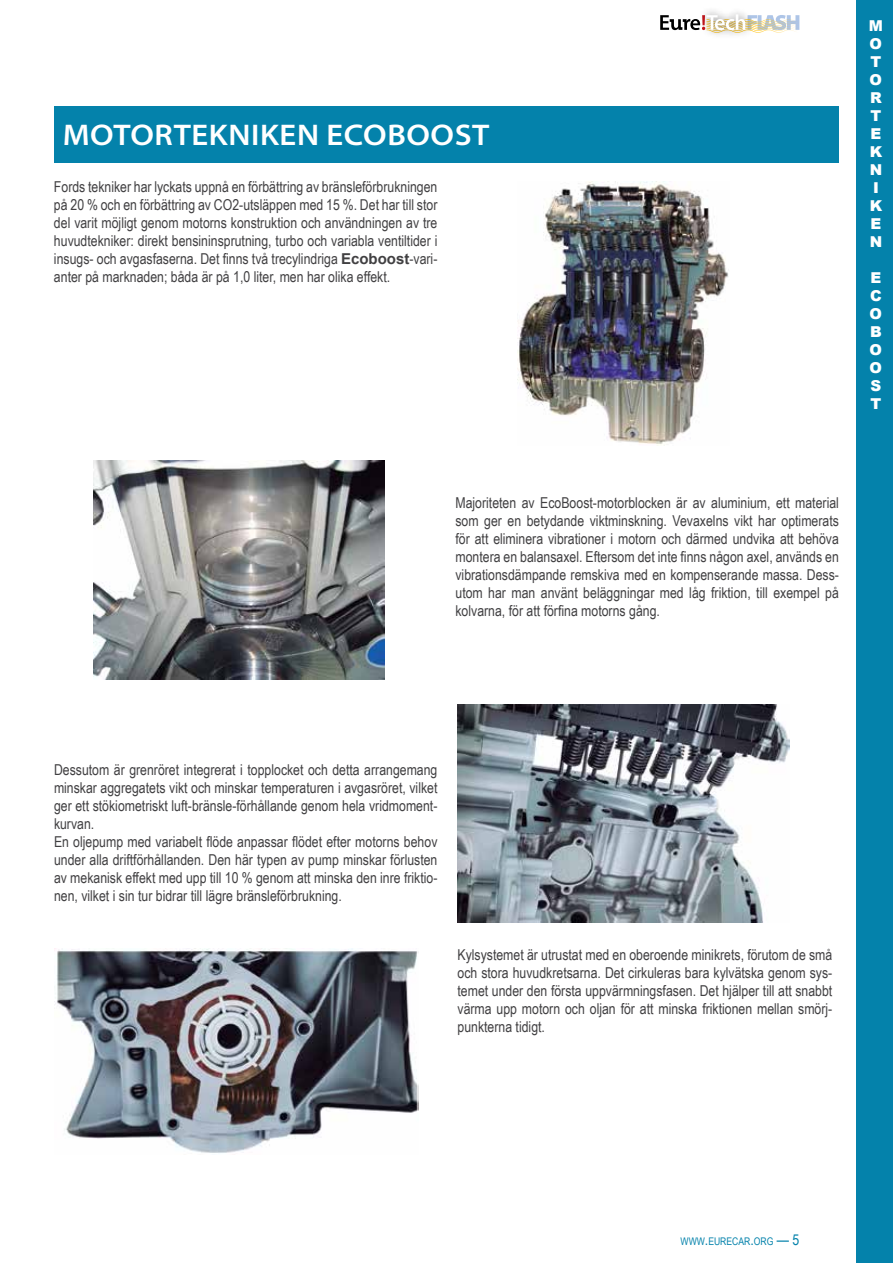
<style>
.page{position:relative;width:893px;height:1263px;background:#fff}
.page>*{position:absolute;margin:0;border:0;box-sizing:border-box;transform-origin:0 0}
.t1{font:600 semi-expanded 30px "Myriad Pro";letter-spacing:.02em;color:#fff}
.t2{font:15px/18px "Arial Narrow";color:#414042;text-align:justify}
.t3{font:900 15px/18px "Arial";color:#fff}
.t4{font:10.5px "Arial Narrow";color:#0482ab}
.s1{font-family:"Arial";font-weight:700}
.s2{font-size:15px}
</style>
<div class="page">
<svg style="left:660px;top:14px;width:139px;height:19px"></svg>
<div style="left:856px;top:0;width:37px;height:1263px;background:#0482ab"></div>
<div style="left:54px;top:106px;width:785px;height:56px;background:#0482ab"></div>
<img style="left:518px;top:181px;width:211px;height:264px">
<img style="left:93px;top:461px;width:291px;height:218px">
<img style="left:457px;top:705px;width:333px;height:218px">
<img style="left:54px;top:948px;width:364px;height:205px">
<h1 class="t1" style="left:63px;top:119px;width:428px">MOTORTEKNIKEN ECOBOOST</h1>
<p class="t2" style="left:54px;top:177px;width:385px">Fords tekniker har lyckats uppnå en förbättring av bränsleförbrukningen på 20 % och en förbättring av CO2-utsläppen med 15 %. Det har till stor del varit möjligt genom motorns konstruktion och användningen av tre huvudtekniker: direkt bensininsprutning, turbo och variabla ventiltider i insugs- och avgasfaserna. Det finns två trecylindriga <span class="s1">Ecoboost</span>-vari&shy;anter på marknaden; båda är på 1,0 liter, men har olika effekt.</p>
<p class="t3" style="left:869px;top:16px;width:16px">M<br>O<br>T<br>O<br>R<br>T<br>E<br>K<br>N<br>I<br>K<br>E<br>N</p>
<p class="t3" style="left:870px;top:268px;width:14px;text-align:justify">E C O B O O S T</p>
<p class="t2" style="left:455px;top:494px;width:385px">Majoriteten av EcoBoost-motorblocken är av aluminium, ett material som ger en betydande viktminskning. Vevaxelns vikt har optimerats för att eliminera vibrationer i motorn och därmed undvika att behöva montera en balansaxel. Eftersom det inte finns någon axel, används en vibrationsdämpande remskiva med en kompenserande massa. Dess&shy;utom har man använt beläggningar med låg friktion, till exempel på kolvarna, för att förfina motorns gång.</p>
<p class="t2" style="left:54px;top:760px;width:385px;text-align:left">Dessutom är grenröret integrerat i topplocket och detta arrangemang minskar aggregatets vikt och minskar temperaturen i avgasröret, vilket ger ett stökiometriskt luft-bränsle-förhållande genom hela vridmoment&shy;kurvan.<br>En oljepump med variabelt flöde anpassar flödet efter motorns behov under alla driftförhållanden. Den här typen av pump minskar förlusten av mekanisk effekt med upp till 10 % genom att minska den inre friktio&shy;nen, vilket i sin tur bidrar till lägre bränsleförbrukning.</p>
<p class="t2" style="left:457px;top:945px;width:376px">Kylsystemet är utrustat med en oberoende minikrets, förutom de små och stora huvudkretsarna. Det cirkuleras bara kylvätska genom sys&shy;temet under den första uppvärmningsfasen. Det hjälper till att snabbt värma upp motorn och oljan för att minska friktionen mellan smörj&shy;punkterna tidigt.</p>
<p class="t4" style="left:680px;top:1233px;width:120px">WWW<span class="s2">.</span>EURECAR<span class="s2">.</span>ORG <span class="s2">— 5</span></p>
</div>
